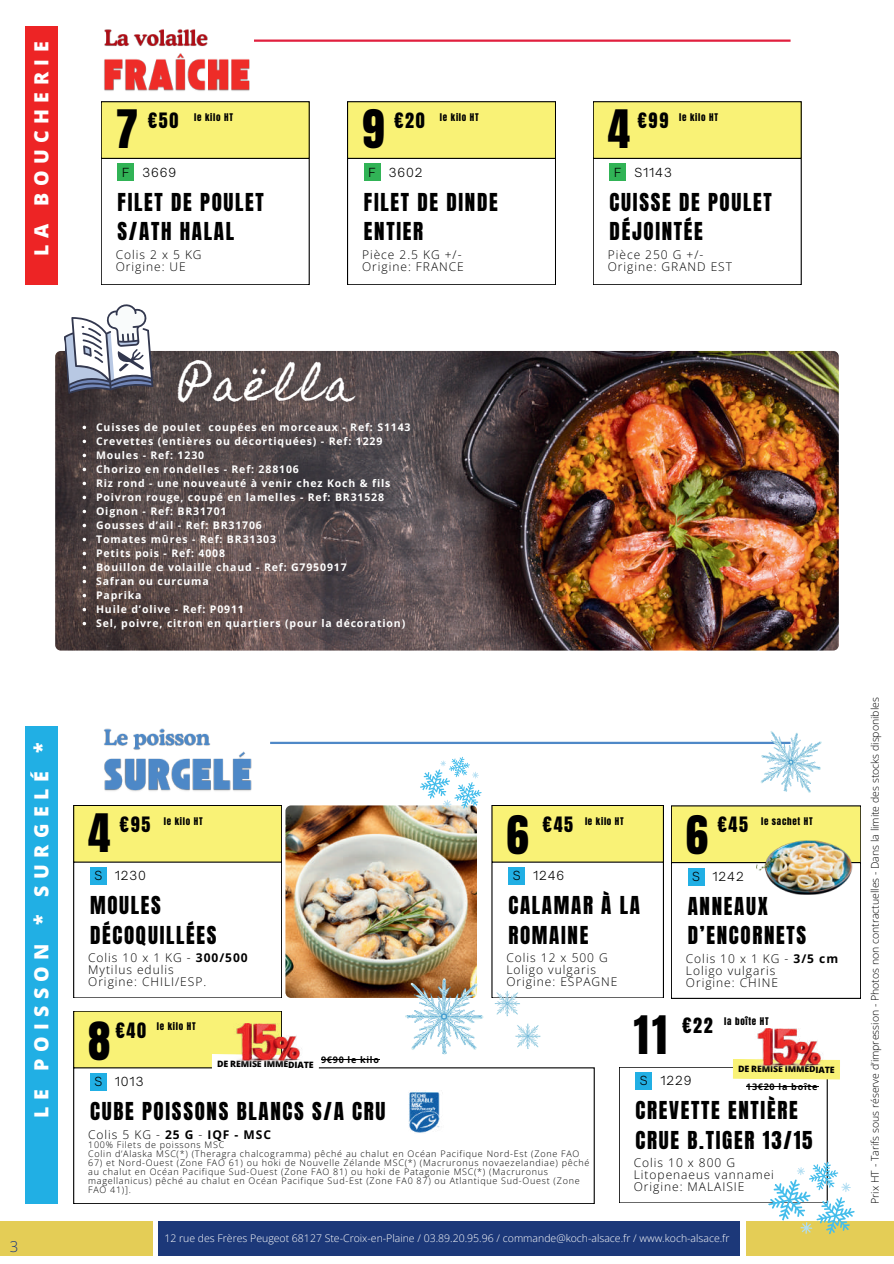
<style>
.page{position:relative;width:894px;height:1264px;background:#fff}
.page>*{position:absolute;margin:0;border:0;box-sizing:border-box;transform-origin:0 0}
.t1{font:45px "Anton";color:#000}
.t2{font:43.05px "Homemade Apple";letter-spacing:.08em;color:#fff}
.t3{font:21px/29.2px "Anton";letter-spacing:.08em;color:#000}
.t4{font:800 19.5px "Open Sans";letter-spacing:.33em;color:#fff}
.t5{font:18px "Anton";letter-spacing:.095em;color:#000}
.t6{font:300 15px "Open Sans";color:#17367f}
.t7{font:300 12px/12px "Open Sans";letter-spacing:.08em;color:#000}
.t8{font:300 12px "Open Sauce One";letter-spacing:.08em;color:#000}
.t9{font:700 10.5px/14px "Open Sans";letter-spacing:.08em;color:#fff}
.t10{font:300 10.5px "Open Sans";color:#fff}
.t11{font:300 10.5px "Open Sans";color:#000}
.t12{font:300 9px/9px "Open Sans";letter-spacing:.08em;color:#000}
.t13{font:9px "Anton";letter-spacing:.08em;color:#000}
.t14{font:700 9px "Open Sans";letter-spacing:.08em;color:#000}
.t15{font:800 8.85px "Open Sans";letter-spacing:-.025em;color:#000}
.s1{font-weight:700}
</style>
<div class="page">
<div style="left:0;top:1221px;width:153px;height:35px;background:#e4cd56"></div>
<div style="left:158px;top:1221px;width:582px;height:35px;background:#1c3879"></div>
<div style="left:745px;top:1220px;width:148px;height:35px;background:#e4cd56"></div>
<div style="left:26px;top:26px;width:32px;height:259px;background:#ed2425"></div>
<img style="left:104px;top:53px;width:146px;height:38px">
<img style="left:104px;top:29px;width:104px;height:17px">
<hr style="left:254px;top:40px;width:536px;height:2px;background:#e1203e">
<div style="left:101px;top:158px;width:208px;height:126px;border:1px solid #000"></div>
<div style="left:117px;top:164px;width:17px;height:17px;background:#31b356"></div>
<div style="left:101px;top:102px;width:208px;height:56px;background:#f9f276"></div>
<div style="left:347px;top:158px;width:208px;height:126px;border:1px solid #000"></div>
<div style="left:363px;top:164px;width:17px;height:17px;background:#31b356"></div>
<div style="left:347px;top:102px;width:208px;height:56px;background:#f9f276"></div>
<div style="left:593px;top:158px;width:208px;height:126px;border:1px solid #000"></div>
<div style="left:609px;top:164px;width:17px;height:17px;background:#31b356"></div>
<div style="left:593px;top:102px;width:208px;height:56px;background:#f9f276"></div>
<div style="left:26px;top:726px;width:32px;height:477px;background:#21afe4"></div>
<hr style="left:270px;top:741px;width:520px;height:3px;background:#4f88c7">
<img style="left:104px;top:751px;width:148px;height:40px">
<img style="left:104px;top:728px;width:109px;height:25px">
<div style="left:671px;top:862px;width:189px;height:136px;border:1px solid #000"></div>
<div style="left:687px;top:868px;width:17px;height:17px;background:#21afe4"></div>
<div style="left:671px;top:805px;width:189px;height:57px;background:#f9f276"></div>
<div style="left:635px;top:1072px;width:17px;height:17px;background:#21afe4"></div>
<div style="left:508px;top:867px;width:17px;height:17px;background:#21afe4"></div>
<div style="left:492px;top:805px;width:171px;height:56px;background:#f9f276"></div>
<div style="left:90px;top:1073px;width:17px;height:17px;background:#21afe4"></div>
<img style="left:408px;top:1092px;width:32px;height:41px">
<svg style="left:74px;top:1011px;width:245px;height:63px"></svg>
<img style="left:233px;top:1023px;width:71px;height:41px">
<svg style="left:732px;top:1059px;width:107px;height:20px"></svg>
<img style="left:754px;top:1028px;width:71px;height:41px">
<div style="left:90px;top:867px;width:17px;height:17px;background:#21afe4"></div>
<div style="left:74px;top:805px;width:207px;height:56px;background:#f9f276"></div>
<img style="left:285px;top:805px;width:192px;height:192px;border-radius:6px">
<img style="left:755px;top:819px;width:106px;height:75px">
<svg style="left:768px;top:1161px;width:86px;height:73px"></svg>
<svg style="left:404px;top:978px;width:79px;height:76px"></svg>
<svg style="left:515px;top:1023px;width:25px;height:26px"></svg>
<svg style="left:494px;top:990px;width:26px;height:26px"></svg>
<svg style="left:760px;top:731px;width:62px;height:62px"></svg>
<svg style="left:420px;top:756px;width:61px;height:52px"></svg>
<hr style="left:321px;top:1059px;width:58px;height:1px;background:#000">
<hr style="left:746px;top:1085px;width:71px;height:1px;background:#000">
<img style="left:55px;top:351px;width:783px;height:299px;border-radius:6px">
<svg style="left:64px;top:304px;width:89px;height:90px"></svg>
<svg style="left:83px;top:425px;width:3px;height:4px"></svg>
<svg style="left:83px;top:439px;width:3px;height:4px"></svg>
<svg style="left:83px;top:453px;width:3px;height:4px"></svg>
<svg style="left:83px;top:467px;width:3px;height:4px"></svg>
<svg style="left:83px;top:481px;width:3px;height:4px"></svg>
<svg style="left:83px;top:495px;width:3px;height:4px"></svg>
<svg style="left:83px;top:509px;width:3px;height:4px"></svg>
<h3 class="t4" style="left:26px;top:256px;width:216px;rotate:-90deg">LA BOUCHERIE</h3>
<h3 class="t4" style="left:26px;top:1117px;width:376px;rotate:-90deg">LE POISSON * SURGELÉ *</h3>
<h3 class="t6" style="left:10px;top:1236px;width:10px">3</h3>
<h1 class="t1" style="left:116px;top:106px;width:24px">7</h1>
<p class="t13" style="left:194px;top:112px;width:40px">le kilo HT</p>
<h3 class="t5" style="left:148px;top:111px;width:32px">€50</h3>
<h1 class="t1" style="left:362px;top:106px;width:24px">9</h1>
<p class="t13" style="left:440px;top:112px;width:40px">le kilo HT</p>
<h3 class="t5" style="left:394px;top:111px;width:32px">€20</h3>
<h1 class="t1" style="left:607px;top:106px;width:24px">4</h1>
<p class="t13" style="left:679px;top:112px;width:40px">le kilo HT</p>
<h3 class="t5" style="left:637px;top:111px;width:33px">€99</h3>
<p class="t8" style="left:122px;top:164px;width:9px">F</p>
<p class="t8" style="left:142px;top:164px;width:35px">3669</p>
<p class="t8" style="left:368px;top:164px;width:9px">F</p>
<p class="t8" style="left:388px;top:164px;width:35px">3602</p>
<p class="t8" style="left:614px;top:164px;width:9px">F</p>
<p class="t8" style="left:634px;top:164px;width:39px">S1143</p>
<h3 class="t3" style="left:118px;top:189px;width:148px">FILET DE POULET<br>S/ATH HALAL</h3>
<h3 class="t3" style="left:364px;top:189px;width:135px">FILET DE DINDE<br>ENTIER</h3>
<h3 class="t3" style="left:609px;top:189px;width:164px">CUISSE DE POULET<br>DÉJOINTÉE</h3>
<p class="t7" style="left:116px;top:248px;width:87px">Colis 2 x 5 KG<br>Origine: UE</p>
<p class="t7" style="left:362px;top:248px;width:103px">Pièce 2.5 KG +/-<br>Origine: FRANCE</p>
<p class="t7" style="left:607px;top:248px;width:126px">Pièce 250 G +/-<br>Origine: GRAND EST</p>
<h2 class="t2" style="left:180px;top:360px;width:175px">Paëlla</h2>
<p class="t9" style="left:96px;top:420px;width:316px">Cuisses de poulet coupées en morceaux - Ref: S1143<br>Crevettes (entières ou décortiquées) - Ref: 1229<br>Moules - Ref: 1230<br>Chorizo en rondelles - Ref: 288106<br>Riz rond - une nouveauté à venir chez Koch &amp; fils<br>Poivron rouge, coupé en lamelles - Ref: BR31528<br>Oignon - Ref: BR31701<br>Gousses d’ail - Ref: BR31706<br>Tomates mûres - Ref: BR31303<br>Petits pois - Ref: 4008<br>Bouillon de volaille chaud - Ref: G7950917<br>Safran ou curcuma<br>Paprika<br>Huile d’olive - Ref: P0911<br>Sel, poivre, citron en quartiers (pour la décoration)</p>
<h1 class="t1" style="left:88px;top:810px;width:24px">4</h1>
<p class="t13" style="left:164px;top:816px;width:40px">le kilo HT</p>
<h3 class="t5" style="left:119px;top:815px;width:32px">€95</h3>
<h1 class="t1" style="left:506px;top:812px;width:24px">6</h1>
<p class="t13" style="left:585px;top:816px;width:40px">le kilo HT</p>
<h3 class="t5" style="left:542px;top:815px;width:32px">€45</h3>
<h1 class="t1" style="left:685px;top:812px;width:24px">6</h1>
<p class="t13" style="left:760px;top:816px;width:53px">le sachet HT</p>
<h3 class="t5" style="left:717px;top:815px;width:32px">€45</h3>
<p class="t8" style="left:94px;top:868px;width:9px">S</p>
<p class="t8" style="left:115px;top:868px;width:33px">1230</p>
<p class="t8" style="left:512px;top:868px;width:53px">S 1246</p>
<p class="t8" style="left:692px;top:868px;width:9px">S</p>
<p class="t8" style="left:712px;top:868px;width:33px">1242</p>
<h3 class="t3" style="left:90px;top:892px;width:128px">MOULES<br>DÉCOQUILLÉES</h3>
<h3 class="t3" style="left:508px;top:892px;width:133px">CALAMAR À LA<br>ROMAINE</h3>
<h3 class="t3" style="left:687px;top:892px;width:120px">ANNEAUX<br>D’ENCORNETS</h3>
<p class="t7" style="left:88px;top:951px;width:161px">Colis 10 x 1 KG - <span class="s1">300/500<br></span>Mytilus edulis<br>Origine: CHILI/ESP.</p>
<p class="t7" style="left:506px;top:951px;width:112px">Colis 12 x 500 G<br>Loligo vulgaris<br>Origine: ESPAGNE</p>
<p class="t7" style="left:685px;top:952px;width:154px">Colis 10 x 1 KG - <span class="s1">3/5 cm<br></span>Loligo vulgaris<br>Origine: CHINE</p>
<h1 class="t1" style="left:88px;top:1018px;width:24px">8</h1>
<p class="t13" style="left:157px;top:1022px;width:40px">le kilo HT</p>
<h3 class="t5" style="left:115px;top:1020px;width:32px">€40</h3>
<p class="t8" style="left:94px;top:1073px;width:51px">S 1013</p>
<p class="t15" style="left:217px;top:1057px;width:98px">DE REMISE IMMÉDIATE</p>
<p class="t14" style="left:321px;top:1053px;width:59px">9€90 le kilo</p>
<h1 class="t1" style="left:633px;top:1012px;width:35px">11</h1>
<h3 class="t5" style="left:682px;top:1016px;width:32px">€22</h3>
<p class="t8" style="left:639px;top:1073px;width:9px">S</p>
<p class="t8" style="left:660px;top:1073px;width:33px">1229</p>
<p class="t13" style="left:724px;top:1016px;width:46px">la boîte HT</p>
<p class="t15" style="left:737px;top:1062px;width:98px">DE REMISE IMMÉDIATE</p>
<p class="t14" style="left:746px;top:1080px;width:73px">13€20 la boîte</p>
<h3 class="t3" style="left:90px;top:1098px;width:297px">CUBE POISSONS BLANCS S/A CRU</h3>
<p class="t7" style="left:88px;top:1128px;width:184px">Colis 5 KG - <span class="s1">25 G</span> - <span class="s1">IQF - MSC</span></p>
<p class="t12" style="left:88px;top:1139px;width:492px">100% Filets de poissons MSC<br>Colin d’Alaska MSC(*) (Theragra chalcogramma) pêché au chalut en Océan Pacifique Nord-Est (Zone FAO</p>
<p class="t12" style="left:88px;top:1157px;width:502px">67) et Nord-Ouest (Zone FAO 61) ou hoki de Nouvelle Zélande MSC(*) (Macruronus novaezelandiae) pêché au chalut en Océan Pacifique Sud-Ouest (Zone FAO 81) ou hoki de Patagonie MSC(*) (Macruronus magellanicus) pêché au chalut en Océan Pacifique Sud-Est (Zone FA0 87) ou Atlantique Sud-Ouest (Zone FAO 41)].</p>
<h3 class="t3" style="left:635px;top:1097px;width:178px">CREVETTE ENTIÈRE<br>CRUE B.TIGER 13/15</h3>
<p class="t7" style="left:633px;top:1156px;width:142px">Colis 10 x 800 G<br>Litopenaeus vannamei<br>Origine: MALAISIE</p>
<p class="t10" style="left:164px;top:1231px;width:566px">12 rue des Frères Peugeot 68127 Ste-Croix-en-Plaine / 03.89.20.95.96 / commande@koch-alsace.fr / www.koch-alsace.fr</p>
<p class="t11" style="left:867px;top:1203px;width:508px;rotate:-90deg">Prix HT - Tarifs sous réserve d’impression - Photos non contractuelles - Dans la limite des stocks disponibles</p>
</div>
